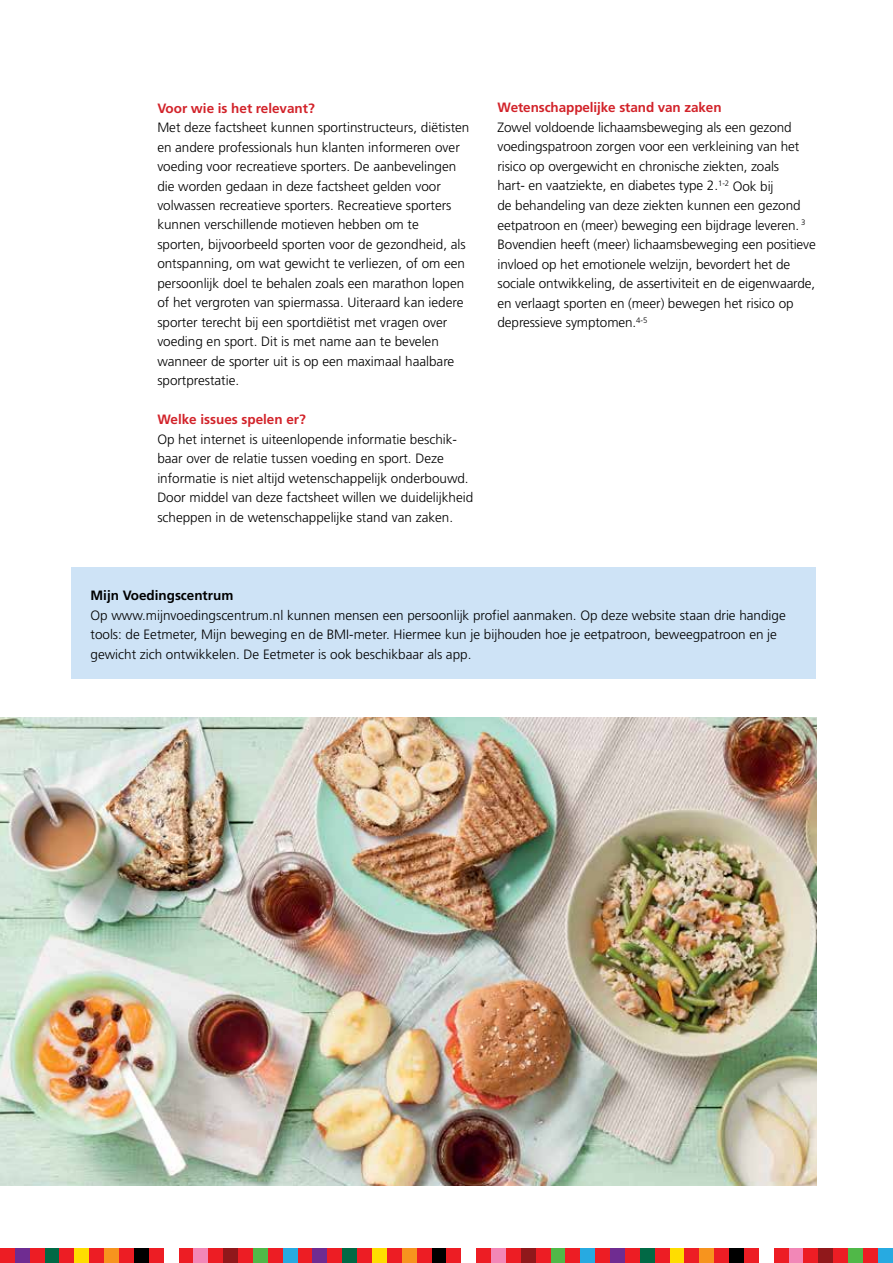
<style>
.page{position:relative;width:893px;height:1263px;background:#fff}
.page>*{position:absolute;margin:0;border:0;box-sizing:border-box;transform-origin:0 0}
.t1{font:300 13.5px/19.5px "Frutiger";color:#000}
.t2{font:700 13.5px "Frutiger";letter-spacing:-.005em;color:#d2232a}
.t3{font:700 13.5px "Frutiger";color:#000}
</style>
<div class="page">
<div style="left:595px;top:1248px;width:15px;height:15px;background:#ed1d24"></div>
<div style="left:610px;top:1248px;width:15px;height:15px;background:#6f2c91"></div>
<div style="left:625px;top:1248px;width:15px;height:15px;background:#ed1d24"></div>
<div style="left:640px;top:1248px;width:15px;height:15px;background:#016945"></div>
<div style="left:655px;top:1248px;width:15px;height:15px;background:#ed1d24"></div>
<div style="left:670px;top:1248px;width:14px;height:15px;background:#fd0"></div>
<div style="left:684px;top:1248px;width:15px;height:15px;background:#ed1d24"></div>
<div style="left:699px;top:1248px;width:15px;height:15px;background:#f7941e"></div>
<div style="left:714px;top:1248px;width:15px;height:15px;background:#ed1d24"></div>
<div style="left:729px;top:1248px;width:15px;height:15px;background:#000"></div>
<div style="left:744px;top:1248px;width:15px;height:15px;background:#ed1d24"></div>
<div style="left:774px;top:1248px;width:15px;height:15px;background:#ed1d24"></div>
<div style="left:789px;top:1248px;width:14px;height:15px;background:#f287b7"></div>
<div style="left:803px;top:1248px;width:15px;height:15px;background:#ed1d24"></div>
<div style="left:818px;top:1248px;width:15px;height:15px;background:#90181b"></div>
<div style="left:833px;top:1248px;width:15px;height:15px;background:#ed1d24"></div>
<div style="left:848px;top:1248px;width:15px;height:15px;background:#50b848"></div>
<div style="left:863px;top:1248px;width:15px;height:15px;background:#ed1d24"></div>
<div style="left:878px;top:1248px;width:15px;height:15px;background:#27aae1"></div>
<div style="left:0;top:1248px;width:15px;height:15px;background:#ed1d24"></div>
<div style="left:15px;top:1248px;width:15px;height:15px;background:#6f2c91"></div>
<div style="left:30px;top:1248px;width:15px;height:15px;background:#ed1d24"></div>
<div style="left:45px;top:1248px;width:15px;height:15px;background:#016945"></div>
<div style="left:60px;top:1248px;width:14px;height:15px;background:#ed1d24"></div>
<div style="left:74px;top:1248px;width:15px;height:15px;background:#fd0"></div>
<div style="left:89px;top:1248px;width:15px;height:15px;background:#ed1d24"></div>
<div style="left:104px;top:1248px;width:15px;height:15px;background:#f7941e"></div>
<div style="left:119px;top:1248px;width:15px;height:15px;background:#ed1d24"></div>
<div style="left:134px;top:1248px;width:15px;height:15px;background:#000"></div>
<div style="left:149px;top:1248px;width:15px;height:15px;background:#ed1d24"></div>
<div style="left:179px;top:1248px;width:14px;height:15px;background:#ed1d24"></div>
<div style="left:193px;top:1248px;width:15px;height:15px;background:#f287b7"></div>
<div style="left:208px;top:1248px;width:15px;height:15px;background:#ed1d24"></div>
<div style="left:223px;top:1248px;width:15px;height:15px;background:#90181b"></div>
<div style="left:238px;top:1248px;width:15px;height:15px;background:#ed1d24"></div>
<div style="left:253px;top:1248px;width:15px;height:15px;background:#50b848"></div>
<div style="left:268px;top:1248px;width:15px;height:15px;background:#ed1d24"></div>
<div style="left:283px;top:1248px;width:15px;height:15px;background:#27aae1"></div>
<div style="left:298px;top:1248px;width:15px;height:15px;background:#ed1d24"></div>
<div style="left:313px;top:1248px;width:14px;height:15px;background:#6f2c91"></div>
<div style="left:327px;top:1248px;width:15px;height:15px;background:#ed1d24"></div>
<div style="left:342px;top:1248px;width:15px;height:15px;background:#016945"></div>
<div style="left:357px;top:1248px;width:15px;height:15px;background:#ed1d24"></div>
<div style="left:372px;top:1248px;width:15px;height:15px;background:#fd0"></div>
<div style="left:387px;top:1248px;width:15px;height:15px;background:#ed1d24"></div>
<div style="left:402px;top:1248px;width:15px;height:15px;background:#f7941e"></div>
<div style="left:417px;top:1248px;width:15px;height:15px;background:#ed1d24"></div>
<div style="left:432px;top:1248px;width:14px;height:15px;background:#000"></div>
<div style="left:446px;top:1248px;width:15px;height:15px;background:#ed1d24"></div>
<div style="left:476px;top:1248px;width:15px;height:15px;background:#ed1d24"></div>
<div style="left:491px;top:1248px;width:15px;height:15px;background:#f287b7"></div>
<div style="left:506px;top:1248px;width:15px;height:15px;background:#ed1d24"></div>
<div style="left:521px;top:1248px;width:15px;height:15px;background:#90181b"></div>
<div style="left:536px;top:1248px;width:15px;height:15px;background:#ed1d24"></div>
<div style="left:551px;top:1248px;width:15px;height:15px;background:#50b848"></div>
<div style="left:566px;top:1248px;width:14px;height:15px;background:#ed1d24"></div>
<div style="left:580px;top:1248px;width:15px;height:15px;background:#27aae1"></div>
<div style="left:71px;top:567px;width:745px;height:111px;background:#cee3f6"></div>
<img style="left:0;top:717px;width:816px;height:468px">
<p class="t2" style="left:157px;top:100px;width:159px">Voor wie is het relevant?</p>
<p class="t1" style="left:157px;top:118px;width:314px">Met deze factsheet kunnen sportinstructeurs, diëtisten en andere professionals hun klanten informeren over voeding voor recreatieve sporters. De aanbevelingen die worden gedaan in deze factsheet gelden voor volwassen recreatieve sporters. Recreatieve sporters kunnen verschillende motieven hebben om te<br>sporten, bijvoorbeeld sporten voor de gezondheid, als ontspanning, om wat gewicht te verliezen, of om een persoonlijk doel te behalen zoals een marathon lopen of het vergroten van spiermassa. Uiteraard kan iedere sporter terecht bij een sportdiëtist met vragen over voeding en sport. Dit is met name aan te bevelen wanneer de sporter uit is op een maximaal haalbare sportprestatie.</p>
<p class="t2" style="left:157px;top:412px;width:150px">Welke issues spelen er?</p>
<p class="t1" style="left:157px;top:430px;width:317px">Op het internet is uiteenlopende informatie beschik&shy;baar over de relatie tussen voeding en sport. Deze informatie is niet altijd wetenschappelijk onderbouwd.<br>Door middel van deze factsheet willen we duidelijkheid scheppen in de wetenschappelijke stand van zaken.</p>
<p class="t2" style="left:497px;top:100px;width:226px">Wetenschappelijke stand van zaken</p>
<p class="t1" style="left:497px;top:118px;width:320px">Zowel voldoende lichaamsbeweging als een gezond voedingspatroon zorgen voor een verkleining van het risico op overgewicht en chronische ziekten, zoals<br>hart- en vaatziekte, en diabetes type 2.<sup>1-2</sup> Ook bij<br>de behandeling van deze ziekten kunnen een gezond eetpatroon en (meer) beweging een bijdrage leveren. <sup>3<br></sup>Bovendien heeft (meer) lichaamsbeweging een positieve invloed op het emotionele welzijn, bevordert het de sociale ontwikkeling, de assertiviteit en de eigenwaarde, en verlaagt sporten en (meer) bewegen het risico op depressieve symptomen.<sup>4-5</sup></p>
<p class="t3" style="left:91px;top:587px;width:144px">Mijn Voedingscentrum</p>
<p class="t1" style="left:91px;top:605px;width:697px">Op www.mijnvoedingscentrum.nl kunnen mensen een persoonlijk profiel aanmaken. Op deze website staan drie handige tools: de Eetmeter, Mijn beweging en de BMI-meter. Hiermee kun je bijhouden hoe je eetpatroon, beweegpatroon en je gewicht zich ontwikkelen. De Eetmeter is ook beschikbaar als app.</p>
</div>
